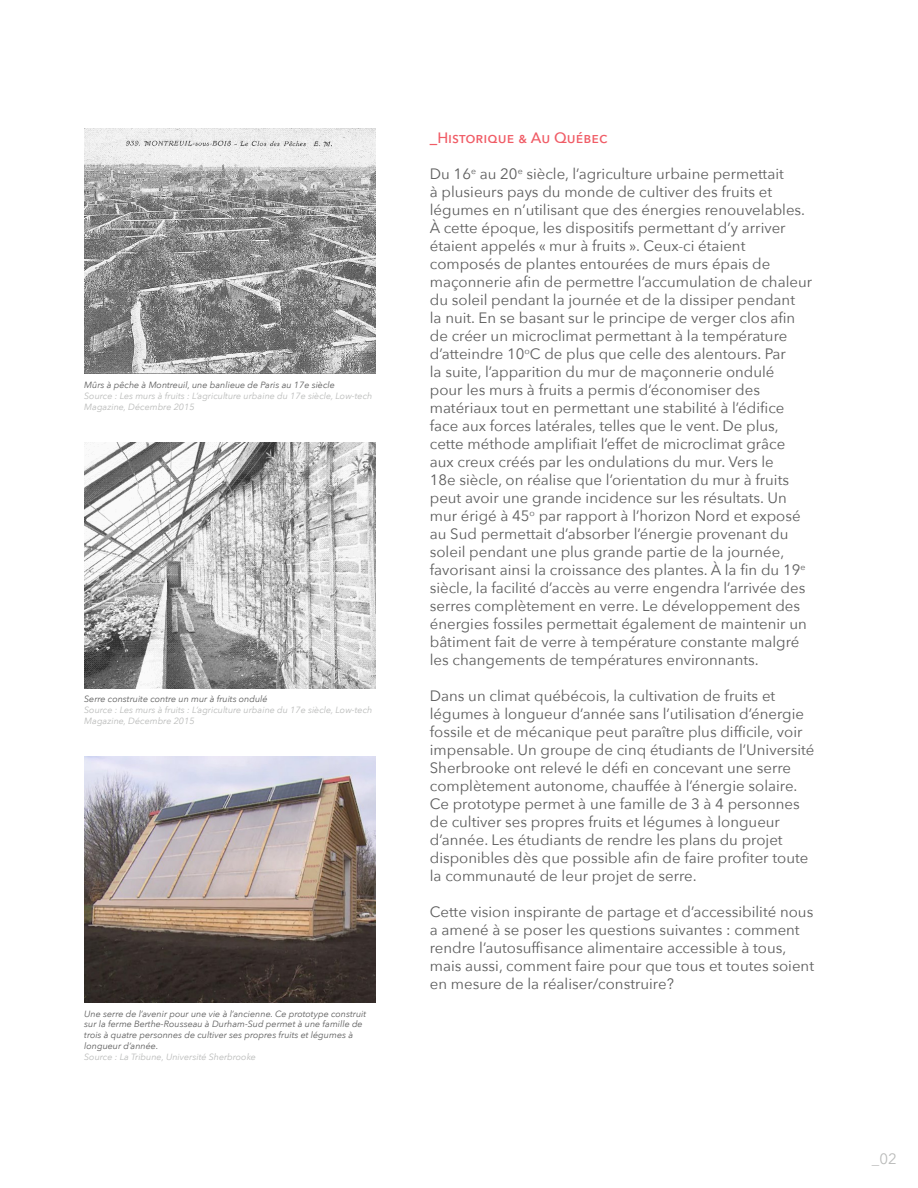
<style>
.page{position:relative;width:918px;height:1188px;background:#fff}
.page>*{position:absolute;margin:0;border:0;box-sizing:border-box;transform-origin:0 0}
.t1{font:15px/18px "Avenir Next";color:#5d5d5d}
.t2{font:500 15px "Avenir Next";color:#f05c66}
.t3{font:15px "Avenir Next";color:#babbba}
.t4{font:italic 9px/10.8px "Avenir Next";color:#5d5d5d}
.t5{font:italic 9px/10.8px "Avenir Next";color:#babbba}
</style>
<div class="page">
<img style="left:84px;top:756px;width:291px;height:246px">
<img style="left:84px;top:442px;width:291px;height:246px">
<img style="left:84px;top:128px;width:291px;height:246px">
<p class="t4" style="left:84px;top:379px;width:252px">Mûrs à pêche à Montreuil, une banlieue de Paris au 17e siècle</p>
<p class="t5" style="left:84px;top:390px;width:290px">Source : Les murs à fruits : L’agriculture urbaine du 17e siècle, Low-tech<br>Magazine, Décembre 2015</p>
<p class="t4" style="left:84px;top:694px;width:185px">Serre construite contre un mur à fruits ondulé</p>
<p class="t5" style="left:84px;top:704px;width:290px">Source : Les murs à fruits : L’agriculture urbaine du 17e siècle, Low-tech<br>Magazine, Décembre 2015</p>
<p class="t4" style="left:84px;top:1008px;width:283px">Une serre de l’avenir pour une vie à l’ancienne. Ce prototype construit sur la ferme Berthe-Rousseau à Durham-Sud permet à une famille de trois à quatre personnes de cultiver ses propres fruits et légumes à longueur d’année.</p>
<p class="t5" style="left:84px;top:1051px;width:173px">Source : La Tribune, Université Sherbrooke</p>
<p class="t2" style="left:430px;top:125px;width:179px">_Historique &amp; Au Québec</p>
<p class="t1" style="left:430px;top:164px;width:384px">Du 16<sup>e</sup> au 20<sup>e</sup> siècle, l’agriculture urbaine permettait<br>à plusieurs pays du monde de cultiver des fruits et légumes en n’utilisant que des énergies renouvelables.<br>À cette époque, les dispositifs permettant d’y arriver étaient appelés « mur à fruits ». Ceux-ci étaient composés de plantes entourées de murs épais de maçonnerie afin de permettre l’accumulation de chaleur du soleil pendant la journée et de la dissiper pendant<br>la nuit. En se basant sur le principe de verger clos afin de créer un microclimat permettant à la température d’atteindre 10<sup>o</sup>C de plus que celle des alentours. Par<br>la suite, l’apparition du mur de maçonnerie ondulé<br>pour les murs à fruits a permis d’économiser des matériaux tout en permettant une stabilité à l’édifice face aux forces latérales, telles que le vent. De plus, cette méthode amplifiait l’effet de microclimat grâce aux creux créés par les ondulations du mur. Vers le<br>18e siècle, on réalise que l’orientation du mur à fruits peut avoir une grande incidence sur les résultats. Un mur érigé à 45<sup>o</sup> par rapport à l’horizon Nord et exposé au Sud permettait d’absorber l’énergie provenant du soleil pendant une plus grande partie de la journée, favorisant ainsi la croissance des plantes. À la fin du 19<sup>e </sup>siècle, la facilité d’accès au verre engendra l’arrivée des serres complètement en verre. Le développement des énergies fossiles permettait également de maintenir un bâtiment fait de verre à température constante malgré les changements de températures environnants.</p>
<p class="t1" style="left:430px;top:686px;width:386px">Dans un climat québécois, la cultivation de fruits et légumes à longueur d’année sans l’utilisation d’énergie fossile et de mécanique peut paraître plus difficile, voir impensable. Un groupe de cinq étudiants de l’Université Sherbrooke ont relevé le défi en concevant une serre complètement autonome, chauffée à l’énergie solaire.<br>Ce prototype permet à une famille de 3 à 4 personnes de cultiver ses propres fruits et légumes à longueur d’année. Les étudiants de rendre les plans du projet disponibles dès que possible afin de faire profiter toute la communauté de leur projet de serre.</p>
<p class="t1" style="left:430px;top:902px;width:386px">Cette vision inspirante de partage et d’accessibilité nous a amené à se poser les questions suivantes : comment rendre l’autosuffisance alimentaire accessible à tous, mais aussi, comment faire pour que tous et toutes soient en mesure de la réaliser/construire?</p>
<p class="t3" style="left:872px;top:1146px;width:26px">_02</p>
</div>
